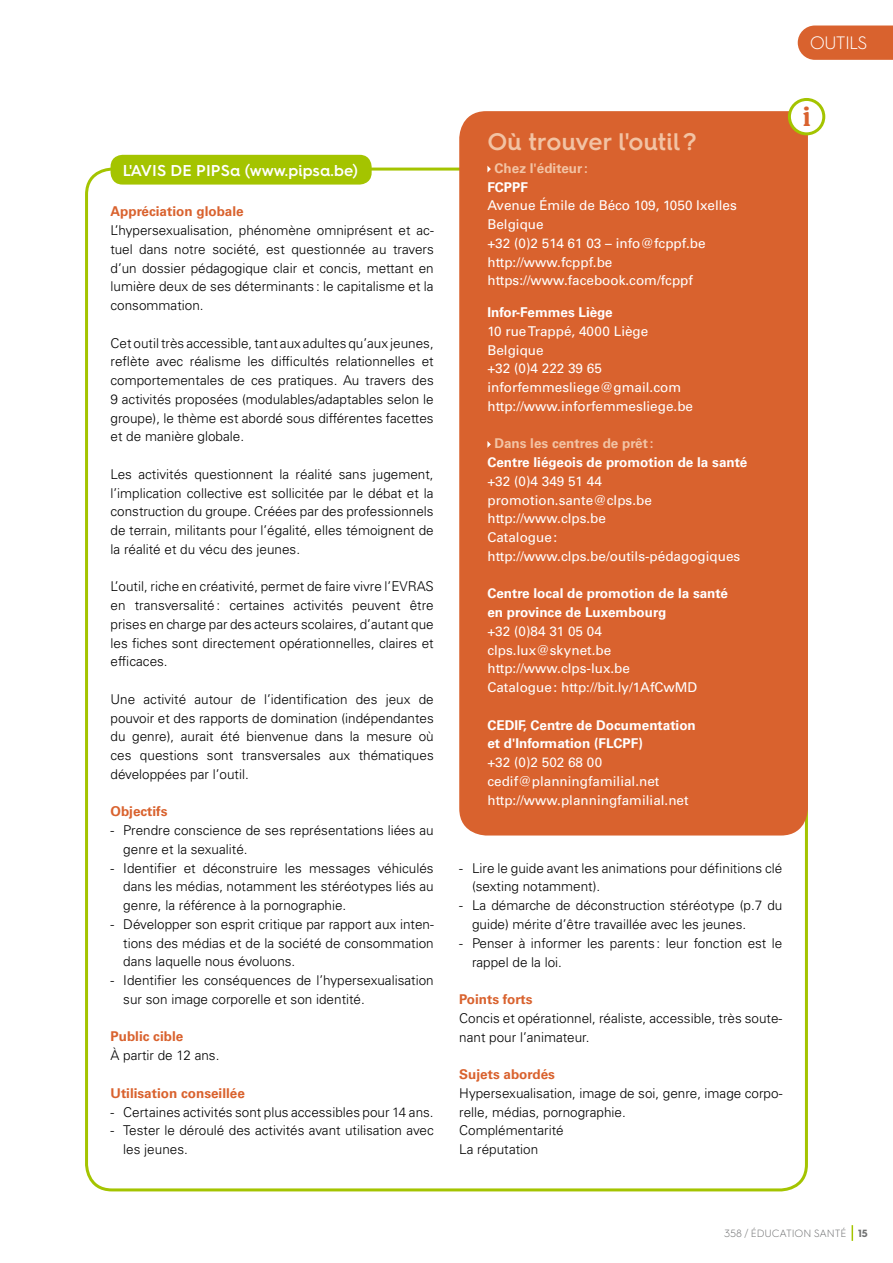
<style>
.page{position:relative;width:893px;height:1263px;background:#fff}
.page>*{position:absolute;margin:0;border:0;box-sizing:border-box;transform-origin:0 0}
.t1{font:500 28.95px "Souvenir Std";color:#d9622e}
.t2{font:600 24px "Hurme Geometric Sans 4";letter-spacing:.01em;color:#f2c3a4}
.t3{font:300 18px "Hurme Geometric Sans 4";letter-spacing:-.05em;color:#fff}
.t4{font:600 15.75px "Hurme Geometric Sans 4";letter-spacing:.005em;color:#fff}
.t5{font:300 13.5px/18.8px "Univers LT Std";color:#000}
.t6{font:13.5px/18.8px "Univers LT Std";color:#fff}
.t7{font:700 13.5px/18.8px "Univers LT Std";color:#fff}
.t8{font:700 13.5px "Univers LT Std";color:#d9622e}
.t9{font:700 13.5px "Univers LT Std";color:#f2c3a4}
.t10{font:300 10.5px "Hurme Geometric Sans 4";letter-spacing:-.01em;color:#707172}
.s1{font-weight:700}
</style>
<div class="page">
<svg style="left:852px;top:1225px;width:1px;height:16px"></svg>
<div style="left:111px;top:155px;width:261px;height:30px;background:#a4c400;border-radius:12px"></div>
<div style="left:458px;top:110px;width:351px;height:727px;background:#d9622e"></div>
<svg style="left:487px;top:166px;width:4px;height:7px"></svg>
<svg style="left:487px;top:441px;width:4px;height:7px"></svg>
<div style="left:789px;top:99px;width:35px;height:35px;background:#fff;border-radius:50%"></div>
<div style="left:788px;top:98px;width:37px;height:37px;border:3px solid #a4c400;border-radius:50%"></div>
<div style="left:798px;top:26px;width:95px;height:34px;background:#d9622e"></div>
<p class="t4" style="left:123px;top:159px;width:237px">L'AVIS DE PIPSa (www.pipsa.be)</p>
<p class="t8" style="left:111px;top:204px;width:135px">Appréciation globale</p>
<p class="t5" style="left:111px;top:221px;width:325px;text-align:justify">L’hypersexualisation, phénomène omniprésent et ac&shy;tuel dans notre société, est questionnée au travers d’un dossier pédagogique clair et concis, mettant en lumière deux de ses déterminants : le capitalisme et la consommation.</p>
<p class="t5" style="left:111px;top:333px;width:325px;text-align:justify">Cet outil très accessible, tant aux adultes qu’aux jeunes, reflète avec réalisme les difficultés relationnelles et comportementales de ces pratiques. Au travers des 9 activités proposées (modulables/adaptables selon le groupe), le thème est abordé sous différentes facettes et de manière globale.</p>
<p class="t5" style="left:111px;top:465px;width:325px;text-align:justify">Les activités questionnent la réalité sans jugement, l’implication collective est sollicitée par le débat et la construction du groupe. Créées par des professionnels de terrain, militants pour l’égalité, elles témoignent de la réalité et du vécu des jeunes.</p>
<p class="t5" style="left:111px;top:577px;width:325px;text-align:justify">L’outil, riche en créativité, permet de faire vivre l’EVRAS en transversalité: certaines activités peuvent être prises en charge par des acteurs scolaires, d’autant que les fiches sont directement opérationnelles, claires et efficaces.</p>
<p class="t5" style="left:111px;top:690px;width:325px;text-align:justify">Une activité autour de l’identification des jeux de pouvoir et des rapports de domination (indépendantes du genre), aurait été bienvenue dans la mesure où ces questions sont transversales aux thématiques développées par l’outil.</p>
<p class="t8" style="left:111px;top:804px;width:59px">Objectifs</p>
<p class="t5" style="left:123px;top:821px;width:312px;text-indent:-13px">- Prendre conscience de ses représentations liées au genre et la sexualité.</p>
<p class="t5" style="left:123px;top:858px;width:312px;text-align:justify;text-indent:-13px">- Identifier et déconstruire les messages véhiculés dans les médias, notamment les stéréotypes liés au genre, la référence à la pornographie.</p>
<p class="t5" style="left:123px;top:915px;width:312px;text-align:justify;text-indent:-13px">- Développer son esprit critique par rapport aux inten&shy;tions des médias et de la société de consommation dans laquelle nous évoluons.</p>
<p class="t5" style="left:123px;top:971px;width:312px;text-indent:-13px">- Identifier les conséquences de l’hypersexualisation sur son image corporelle et son identité.</p>
<p class="t8" style="left:111px;top:1029px;width:74px">Public cible</p>
<p class="t5" style="left:111px;top:1046px;width:110px">À partir de 12 ans.</p>
<p class="t8" style="left:111px;top:1085px;width:136px">Utilisation conseillée</p>
<p class="t5" style="left:111px;top:1102px;width:325px">- Certaines activités sont plus accessibles pour 14 ans.</p>
<p class="t5" style="left:123px;top:1121px;width:312px;text-indent:-13px">- Tester le déroulé des activités avant utilisation avec les jeunes.</p>
<h3 class="t3" style="left:810px;top:30px;width:59px">OUTILS</h3>
<h2 class="t2" style="left:487px;top:125px;width:211px">Où trouver l'outil?</h2>
<p class="t9" style="left:495px;top:160px;width:95px">Chez l'éditeur:</p>
<p class="t7" style="left:487px;top:178px;width:42px">FCPPF</p>
<p class="t6" style="left:487px;top:196px;width:251px">Avenue Émile de Béco 109, 1050 Ixelles<br>Belgique<br>+32 (0)2 514 61 03 – info@fcppf.be http://www.fcppf.be https://www.facebook.com/fcppf</p>
<p class="t7" style="left:487px;top:303px;width:127px">Infor-Femmes Liège</p>
<p class="t6" style="left:487px;top:322px;width:207px">10 rue Trappé, 4000 Liège<br>Belgique<br>+32 (0)4 222 39 65 inforfemmesliege@gmail.com http://www.inforfemmesliege.be</p>
<p class="t9" style="left:495px;top:436px;width:160px">Dans les centres de prêt:</p>
<p class="t7" style="left:487px;top:453px;width:261px">Centre liégeois de promotion de la santé</p>
<p class="t6" style="left:487px;top:472px;width:254px">+32 (0)4 349 51 44 promotion.sante@clps.be http://www.clps.be<br>Catalogue: http://www.clps.be/outils-pédagogiques</p>
<p class="t7" style="left:487px;top:584px;width:242px">Centre local de promotion de la santé en province de Luxembourg</p>
<p class="t6" style="left:487px;top:622px;width:211px">+32 (0)84 31 05 04 clps.lux@skynet.be http://www.clps-lux.be<br>Catalogue: http://bit.ly/1AfCwMD</p>
<p class="t7" style="left:487px;top:715px;width:210px">CEDIF, Centre de Documentation et d'Information (FLCPF)</p>
<p class="t6" style="left:487px;top:753px;width:203px">+32 (0)2 502 68 00 cedif@planningfamilial.net http://www.planningfamilial.net</p>
<h1 class="t1" style="left:803px;top:98px;width:9px">i</h1>
<p class="t5" style="left:472px;top:858px;width:312px;text-indent:-13px">- Lire le guide avant les animations pour définitions clé (sexting notamment).</p>
<p class="t5" style="left:472px;top:896px;width:312px;text-indent:-13px">- La démarche de déconstruction stéréotype (p.7 du guide) mérite d’être travaillée avec les jeunes.</p>
<p class="t5" style="left:472px;top:933px;width:312px;text-indent:-13px">- Penser à informer les parents : leur fonction est le rappel de la loi.</p>
<p class="t8" style="left:459px;top:991px;width:75px">Points forts</p>
<p class="t5" style="left:459px;top:1008px;width:325px">Concis et opérationnel, réaliste, accessible, très soute&shy;nant pour l’animateur.</p>
<p class="t8" style="left:459px;top:1066px;width:97px">Sujets abordés</p>
<p class="t5" style="left:459px;top:1083px;width:325px">Hypersexualisation, image de soi, genre, image corpo&shy;relle, médias, pornographie.<br>Complémentarité<br>La réputation</p>
<p class="t10" style="left:724px;top:1227px;width:145px">358 / ÉDUCATION SANTÉ <span class="s1">15</span></p>
</div>
